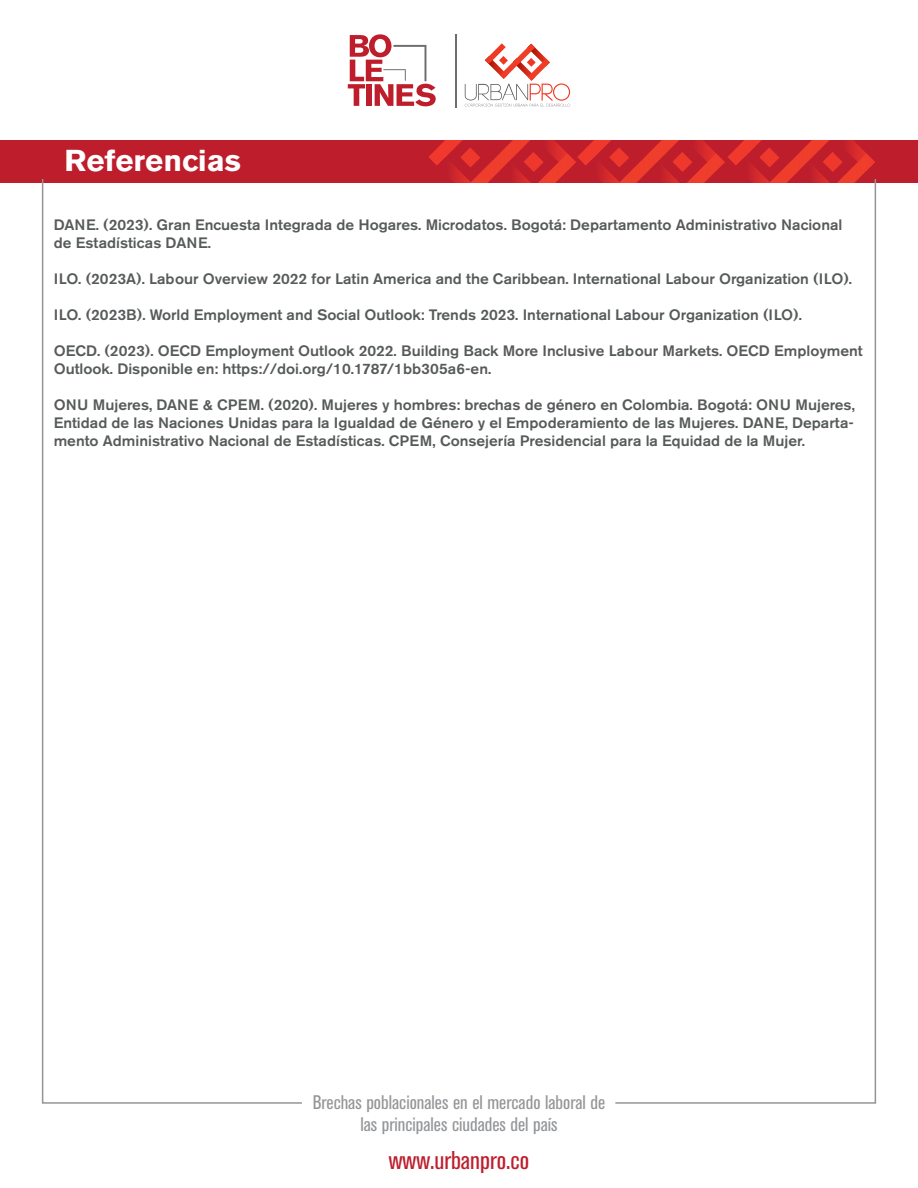
<style>
.page{position:relative;width:918px;height:1188px;background:#fff}
.page>*{position:absolute;margin:0;border:0;box-sizing:border-box;transform-origin:0 0}
.t1{font:700 30px "Akzidenz Grotesk BE";color:#fff;scale:1.04 1}
.t2{font:condensed 25.5px "Akzidenz Grotesk BE";color:#be1d2c;scale:1.04 1}
.t3{font:condensed 19.5px/22.5px "Akzidenz Grotesk BE";color:#939598;text-align:center;scale:1.04 1}
.t4{font:500 15px/18px "Akzidenz Grotesk BE";color:#575a5b;scale:1.04 1}
</style>
<div class="page">
<div style="left:0;top:140px;width:918px;height:42px;background:#be1d2c"></div>
<svg style="left:429px;top:140px;width:446px;height:42px"></svg>
<svg style="left:614px;top:178px;width:263px;height:926px"></svg>
<svg style="left:41px;top:179px;width:262px;height:925px"></svg>
<svg style="left:465px;top:43px;width:105px;height:64px"></svg>
<hr style="left:456px;top:34px;width:1px;height:74px;background:#6c6d70">
<svg style="left:348px;top:34px;width:88px;height:72px"></svg>
<h1 class="t1" style="left:64px;top:143px;width:171px">Referencias</h1>
<p class="t4" style="left:54px;top:216px;width:760px">DANE. (2023). Gran Encuesta Integrada de Hogares. Microdatos. Bogotá: Departamento Administrativo Nacional de Estadísticas DANE.</p>
<p class="t4" style="left:54px;top:270px;width:769px">ILO. (2023A). Labour Overview 2022 for Latin America and the Caribbean. International Labour Organization (ILO).</p>
<p class="t4" style="left:54px;top:306px;width:721px">ILO. (2023B). World Employment and Social Outlook: Trends 2023. International Labour Organization (ILO).</p>
<p class="t4" style="left:54px;top:342px;width:779px">OECD. (2023). OECD Employment Outlook 2022. Building Back More Inclusive Labour Markets. OECD Employment<br>Outlook. Disponible en: https://doi.org/10.1787/1bb305a6-en.</p>
<p class="t4" style="left:54px;top:396px;width:772px;text-align:justify">ONU Mujeres, DANE &amp; CPEM. (2020). Mujeres y hombres: brechas de género en Colombia. Bogotá: ONU Mujeres, Entidad de las Naciones Unidas para la Igualdad de Género y el Empoderamiento de las Mujeres. DANE, Departa&shy;mento Administrativo Nacional de Estadísticas. CPEM, Consejería Presidencial para la Equidad de la Mujer.</p>
<h3 class="t3" style="left:313px;top:1091px;width:283px">Brechas poblacionales en el mercado laboral de las principales ciudades del país</h3>
<h2 class="t2" style="left:389px;top:1146px;width:136px">www.urbanpro.co</h2>
</div>
